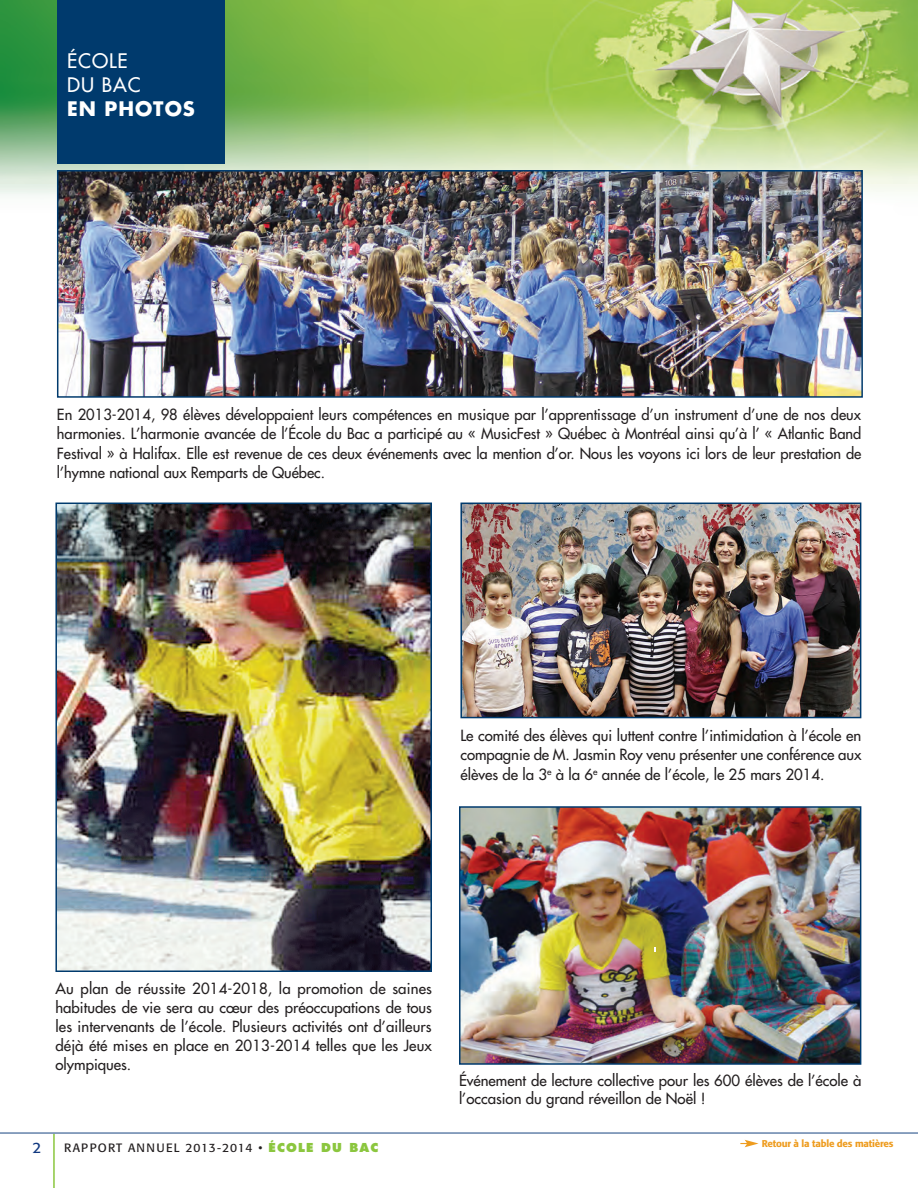
<style>
.page{position:relative;width:918px;height:1188px;background:#fff}
.page>*{position:absolute;margin:0;border:0;box-sizing:border-box;transform-origin:0 0}
.t1{font:19.5px/24px "Futura";letter-spacing:.05em;color:#fff}
.t2{font:700 19.5px "Futura";letter-spacing:.05em;color:#fff}
.t3{font:15px/19.5px "Futura";color:#231f20;text-align:justify}
.t4{font:15px "Formata";color:#113880}
.t5{font:12px "Formata";letter-spacing:.1em;color:#231f20}
.t6{font:500 9.75px "Formata";letter-spacing:-.02em;color:#ee9c1f}
.s1{font-family:"Futura";font-weight:800;color:#8bc63e}
</style>
<div class="page">
<img style="left:1px;top:0;width:917px;height:210px">
<hr style="left:53px;top:1134px;width:2px;height:54px;background:#8bc63e">
<hr style="left:0;top:1132px;width:918px;height:2px;background:#6482ab">
<svg style="left:740px;top:1140px;width:19px;height:7px"></svg>
<img style="left:58px;top:506px;width:371px;height:463px">
<div style="left:55px;top:503px;width:377px;height:469px;border:2px solid #003a6d"></div>
<img style="left:462px;top:809px;width:396px;height:253px">
<div style="left:459px;top:806px;width:402px;height:259px;border:2px solid #003a6d"></div>
<img style="left:463px;top:506px;width:395px;height:209px">
<div style="left:460px;top:503px;width:401px;height:215px;border:2px solid #003a6d"></div>
<div style="left:57px;top:0;width:168px;height:164px;background:#003a6d"></div>
<img style="left:60px;top:173px;width:800px;height:222px">
<div style="left:57px;top:170px;width:806px;height:228px;border:2px solid #003a6d"></div>
<h1 class="t1" style="left:67px;top:50px;width:75px">ÉCOLE<br>DU BAC</h1>
<h1 class="t2" style="left:67px;top:100px;width:129px">EN PHOTOS</h1>
<p class="t3" style="left:57px;top:405px;width:806px">En 2013-2014, 98 élèves développaient leurs compétences en musique par l’apprentissage d’un instrument d’une de nos deux harmonies. L’harmonie avancée de l’École du Bac a participé au « MusicFest » Québec à Montréal ainsi qu’à l’ « Atlantic Band Festival » à Halifax. Elle est revenue de ces deux événements avec la mention d’or. Nous les voyons ici lors de leur prestation de l’hymne national aux Remparts de Québec.</p>
<p class="t3" style="left:460px;top:726px;width:402px">Le comité des élèves qui luttent contre l’intimidation à l’école en compagnie de M. Jasmin Roy venu présenter une conférence aux élèves de la 3<sup>e</sup> à la 6<sup>e</sup> année de l’école, le 25 mars 2014.</p>
<p class="t3" style="left:55px;top:980px;width:378px;line-height:18.9px">Au plan de réussite 2014-2018, la promotion de saines habitudes de vie sera au cœur des préoccupations de tous les intervenants de l’école. Plusieurs activités ont d’ailleurs déjà été mises en place en 2013-2014 telles que les Jeux olympiques.</p>
<p class="t3" style="left:459px;top:1073px;width:404px;line-height:18px">Événement de lecture collective pour les 600 élèves de l’école à l’occasion du grand réveillon de Noël !</p>
<p class="t4" style="left:33px;top:1141px;width:10px">2</p>
<p class="t5" style="left:64px;top:1143px;width:316px">RAPPORT ANNUEL 2013-2014 • <span class="s1">ÉCOLE DU BAC</span></p>
<p class="t6" style="left:762px;top:1139px;width:133px">Retour à la table des matières</p>
</div>
